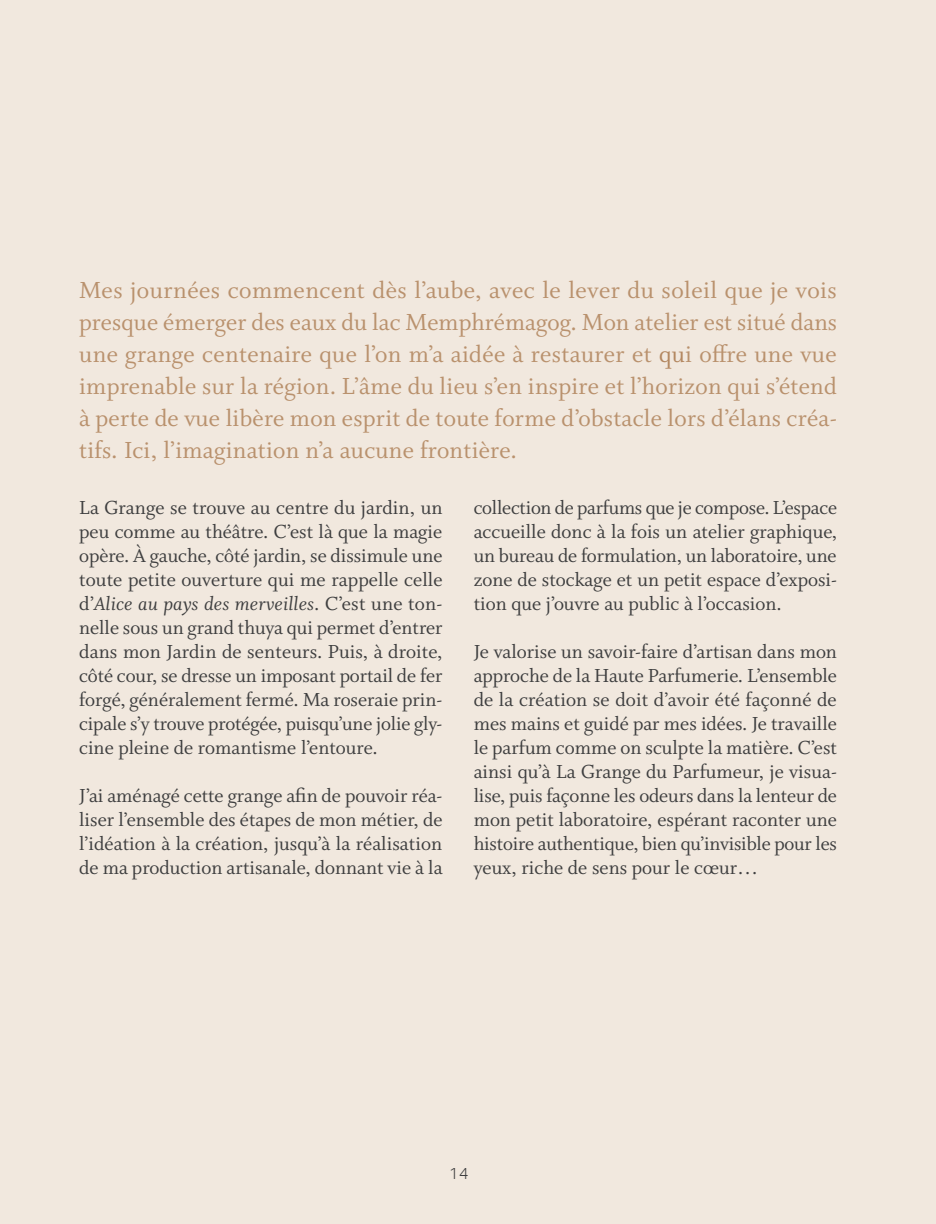
<style>
.page{position:relative;width:936px;height:1224px;background:#f1e8de}
.page>*{position:absolute;margin:0;border:0;box-sizing:border-box;transform-origin:0 0}
.t1{font:26px/32px "Whitman Roman LF";letter-spacing:.01em;color:#b9916d;text-align:justify}
.t2{font:21.2px/24px "Whitman Roman LF";color:#3e3e3f;text-align:justify}
.t3{font:21.2px "Whitman Italic LF";letter-spacing:.005em;color:#3e3e3f}
.t4{font:300 16px "Aktiv Grotesk";color:#3e3e3f}
.s1{color:#b38760}
.s2{font-family:"Whitman Roman LF"}
</style>
<div class="page">
<p class="t1" style="left:79px;top:274px;width:759px">Mes journées commencent dès l’aube, avec le lever du soleil que je vois presque émerger des eaux du lac Memphrémagog. Mon atelier est situé dans une grange centenaire que l’on m’a aidée à restaurer et <span class="s1">qu</span>i offre une vue imprenable sur la région. L’âme du lieu s’en inspire et l’horizon qui s’étend à perte de vue libère mon esprit de toute forme d’obstacle lors d’élans créa&shy;tifs. Ici, l’imagination n’a aucune frontière.</p>
<p class="t2" style="left:79px;top:496px;width:365px">La Grange se trouve au centre du jardin, un peu comme au théâtre. C’est là que la magie opère. À gauche, côté jardin, se dissimule une toute petite ouverture qui me rappelle celle</p>
<p class="t3" style="left:79px;top:591px;width:365px"><span class="s2">d’</span>Alice au pays des merveilles<span class="s2">. C’est une ton-</span></p>
<p class="t2" style="left:79px;top:616px;width:365px">nelle sous un grand thuya qui permet d’entrer dans mon Jardin de senteurs. Puis, à droite, côté cour, se dresse un imposant portail de fer forgé, généralement fermé. Ma roseraie prin&shy;cipale s’y trouve protégée, puisqu’une jolie gly&shy;cine pleine de romantisme l’entoure.</p>
<p class="t2" style="left:79px;top:784px;width:365px">J’ai aménagé cette grange afin de pouvoir réa&shy;liser l’ensemble des étapes de mon métier, de l’idéation à la création, jusqu’à la réalisation de ma production artisanale, donnant vie à la</p>
<p class="t2" style="left:474px;top:496px;width:365px">collection de parfums que je compose. L’espace accueille donc à la fois un atelier graphique, un bureau de formulation, un laboratoire, une zone de stockage et un petit espace d’exposi&shy;tion que j’ouvre au public à l’occasion.</p>
<p class="t2" style="left:474px;top:640px;width:365px">Je valorise un savoir-faire d’artisan dans mon approche de la Haute Parfumerie. L’ensemble de la création se doit d’avoir été façonné de mes mains et guidé par mes idées. Je travaille le parfum comme on sculpte la matière. C’est ainsi qu’à La Grange du Parfumeur, je visua&shy;lise, puis façonne les odeurs dans la lenteur de mon petit laboratoire, espérant raconter une histoire authentique, bien qu’invisible pour les yeux, riche de sens pour le cœur…</p>
<p class="t4" style="left:449px;top:1164px;width:21px">14</p>
</div>
